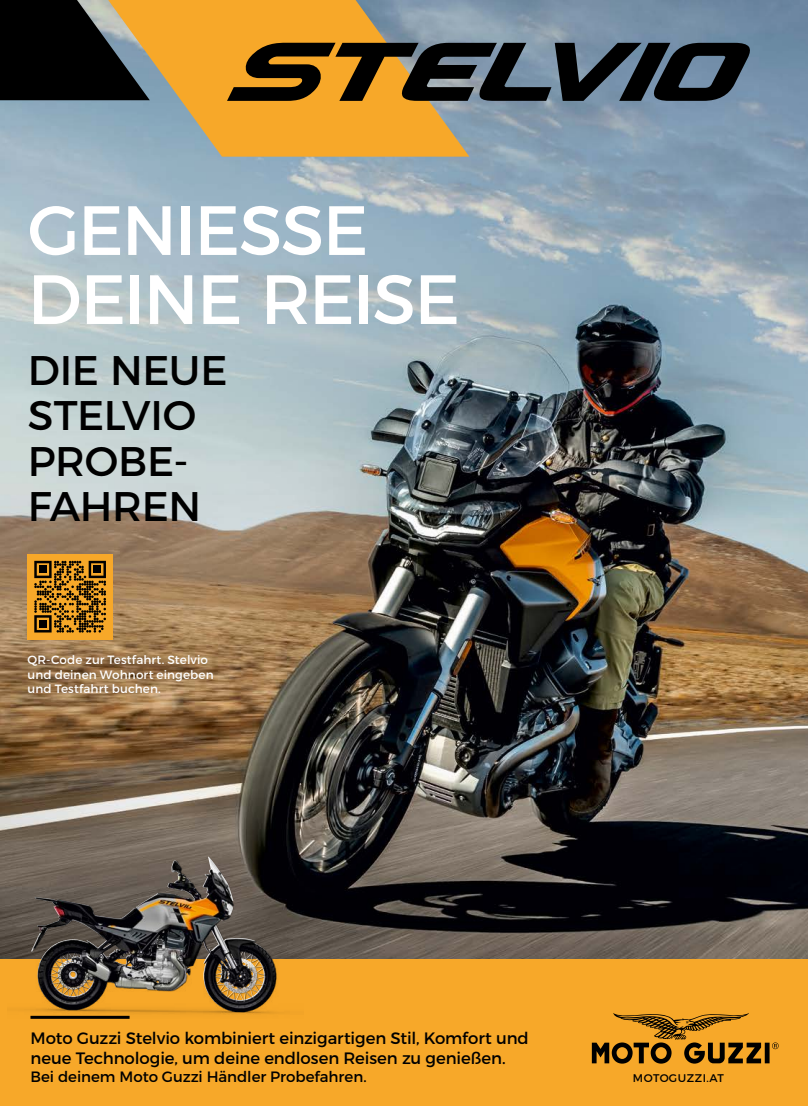
<style>
.page{position:relative;width:808px;height:1106px;background:#fff}
.page>*{position:absolute;margin:0;border:0;box-sizing:border-box;transform-origin:0 0}
.t1{font:69.6px/69px "Montserrat";letter-spacing:-.025em;color:#fff}
.t2{font:41.4px/45.3px "Montserrat";letter-spacing:-.01em;color:#000}
.t3{font:16.5px/19.8px "Montserrat";letter-spacing:-.01em;color:#000}
.t4{font:15px "Montserrat";color:#000}
.t5{font:12px/14.4px "Montserrat";letter-spacing:.005em;color:#fff}
.t6{font:11.1px "Montserrat";letter-spacing:.05em;color:#000}
</style>
<div class="page">
<img style="left:0;top:0;width:808px;height:959px">
<svg style="left:108px;top:0;width:361px;height:157px;background:#d6a652"></svg>
<div style="left:0;top:959px;width:808px;height:147px;background:#f7a829"></div>
<svg style="left:227px;top:43px;width:524px;height:58px;background:#4a4435"></svg>
<svg style="left:592px;top:1013px;width:187px;height:50px"></svg>
<img style="left:8px;top:843px;width:295px;height:175px">
<img style="left:204px;top:856px;width:7px;height:27px">
<div style="left:28px;top:554px;width:85px;height:85px;background:#f7a829"></div>
<svg style="left:34px;top:561px;width:72px;height:71px"></svg>
<div style="left:39px;top:566px;width:8px;height:7px;background:#000"></div>
<div style="left:94px;top:566px;width:7px;height:7px;background:#000"></div>
<div style="left:39px;top:620px;width:8px;height:7px;background:#000"></div>
<svg style="left:0;top:0;width:150px;height:100px;background:#2c2920"></svg>
<h1 class="t1" style="left:28px;top:195px;width:434px">GENIESSE<br>DEINE REISE</h1>
<h2 class="t2" style="left:28px;top:347px;width:201px">DIE NEUE<br>STELVIO<br>PROBE-<br>FAHREN</h2>
<p class="t5" style="left:28px;top:652px;width:188px">QR-Code zur Testfahrt. Stelvio und deinen Wohnort eingeben und Testfahrt buchen.</p>
<p class="t3" style="left:30px;top:1028px;width:500px">Moto Guzzi Stelvio kombiniert einzigartigen Stil, Komfort und neue Technologie, um deine endlosen Reisen zu genießen.</p>
<p class="t4" style="left:30px;top:1067px;width:338px">Bei deinem Moto Guzzi Händler Probefahren.</p>
<p class="t6" style="left:633px;top:1071px;width:93px">MOTOGUZZI.AT</p>
</div>
